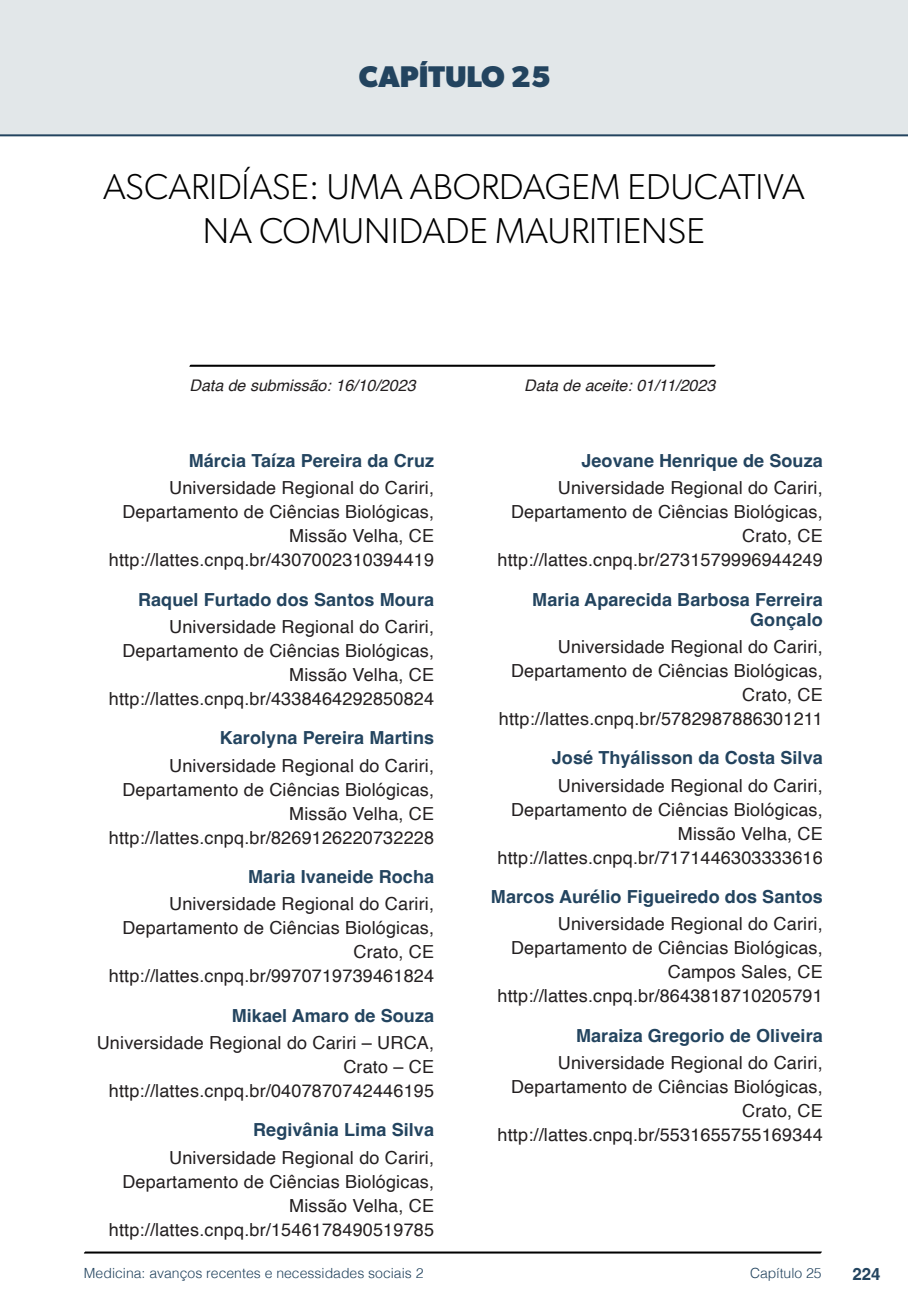
<style>
.page{position:relative;width:908px;height:1304px;background:#fff}
.page>*{position:absolute;margin:0;border:0;box-sizing:border-box;transform-origin:0 0}
.t1{font:300 36px/44px "Gibson";color:#000;text-align:center}
.t2{font:700 30px "Gibson";color:#23445f}
.t3{font:18px/24px "Helvetica";letter-spacing:.01em;color:#231f20;text-align:right}
.t4{font:700 18px/20px "Helvetica";letter-spacing:.005em;color:#23445f;text-align:right}
.t5{font:700 16.8px "Helvetica";color:#23445f}
.t6{font:italic 16px "Helvetica";color:#231f20}
.t7{font:300 14px "Helvetica";color:#23445f}
</style>
<div class="page">
<svg style="left:84px;top:1251px;width:737px;height:3px;background:#515151"></svg>
<svg style="left:189px;top:364px;width:526px;height:3px;background:#4f4f4f"></svg>
<div style="left:0;top:0;width:907px;height:136px;background:#e2e7e9"></div>
<div style="left:44px;top:72px;width:68px;height:61px;background:#e2e7e9"></div>
<h2 class="t2" style="left:359px;top:58px;width:193px">CAPÍTULO 25</h2>
<h1 class="t1" style="left:103px;top:164px;width:702px">ASCARIDÍASE: UMA ABORDAGEM EDUCATIVA<br>NA COMUNIDADE MAURITIENSE</h1>
<p class="t6" style="left:189px;top:373px;width:227px">Data de submissão: 16/10/2023</p>
<p class="t6" style="left:524px;top:373px;width:192px">Data de aceite: 01/11/2023</p>
<p class="t4" style="left:188px;top:453px;width:247px">Márcia Taíza Pereira da Cruz</p>
<p class="t3" style="left:109px;top:477px;width:326px">Universidade Regional do Cariri, Departamento de Ciências Biológicas, Missão Velha, CE http://lattes.cnpq.br/4307002310394419</p>
<p class="t4" style="left:138px;top:591px;width:297px">Raquel Furtado dos Santos Moura</p>
<p class="t3" style="left:109px;top:615px;width:326px">Universidade Regional do Cariri, Departamento de Ciências Biológicas, Missão Velha, CE http://lattes.cnpq.br/4338464292850824</p>
<p class="t4" style="left:220px;top:730px;width:216px">Karolyna Pereira Martins</p>
<p class="t3" style="left:109px;top:754px;width:326px">Universidade Regional do Cariri, Departamento de Ciências Biológicas, Missão Velha, CE http://lattes.cnpq.br/8269126220732228</p>
<p class="t4" style="left:248px;top:869px;width:187px">Maria Ivaneide Rocha</p>
<p class="t3" style="left:109px;top:893px;width:326px">Universidade Regional do Cariri,<br>Departamento de Ciências Biológicas,<br>Crato, CE http://lattes.cnpq.br/9970719739461824</p>
<p class="t4" style="left:231px;top:1007px;width:204px">Mikael Amaro de Souza</p>
<p class="t3" style="left:97px;top:1031px;width:338px">Universidade Regional do Cariri – URCA,<br>Crato – CE http://lattes.cnpq.br/0407870742446195</p>
<p class="t4" style="left:253px;top:1122px;width:182px">Regivânia Lima Silva</p>
<p class="t3" style="left:109px;top:1146px;width:326px">Universidade Regional do Cariri, Departamento de Ciências Biológicas, Missão Velha, CE http://lattes.cnpq.br/1546178490519785</p>
<p class="t4" style="left:581px;top:453px;width:243px">Jeovane Henrique de Souza</p>
<p class="t3" style="left:497px;top:476px;width:326px">Universidade Regional do Cariri,<br>Departamento de Ciências Biológicas,<br>Crato, CE http://lattes.cnpq.br/2731579996944249</p>
<p class="t4" style="left:532px;top:591px;width:292px">Maria Aparecida Barbosa Ferreira<br>Gonçalo</p>
<p class="t3" style="left:498px;top:635px;width:325px">Universidade Regional do Cariri,<br>Departamento de Ciências Biológicas,<br>Crato, CE http://lattes.cnpq.br/5782987886301211</p>
<p class="t4" style="left:551px;top:750px;width:272px">José Thyálisson da Costa Silva</p>
<p class="t3" style="left:497px;top:774px;width:326px">Universidade Regional do Cariri, Departamento de Ciências Biológicas, Missão Velha, CE http://lattes.cnpq.br/7171446303333616</p>
<p class="t4" style="left:490px;top:889px;width:333px">Marcos Aurélio Figueiredo dos Santos</p>
<p class="t3" style="left:497px;top:912px;width:326px">Universidade Regional do Cariri, Departamento de Ciências Biológicas, Campos Sales, CE http://lattes.cnpq.br/8643818710205791</p>
<p class="t4" style="left:575px;top:1027px;width:248px">Maraiza Gregorio de Oliveira</p>
<p class="t3" style="left:497px;top:1051px;width:326px">Universidade Regional do Cariri,<br>Departamento de Ciências Biológicas,<br>Crato, CE http://lattes.cnpq.br/5531655755169344</p>
<p class="t7" style="left:84px;top:1261px;width:341px">Medicina: avanços recentes e necessidades sociais 2</p>
<p class="t7" style="left:749px;top:1261px;width:73px">Capítulo 25</p>
<p class="t5" style="left:851px;top:1264px;width:30px">224</p>
</div>
